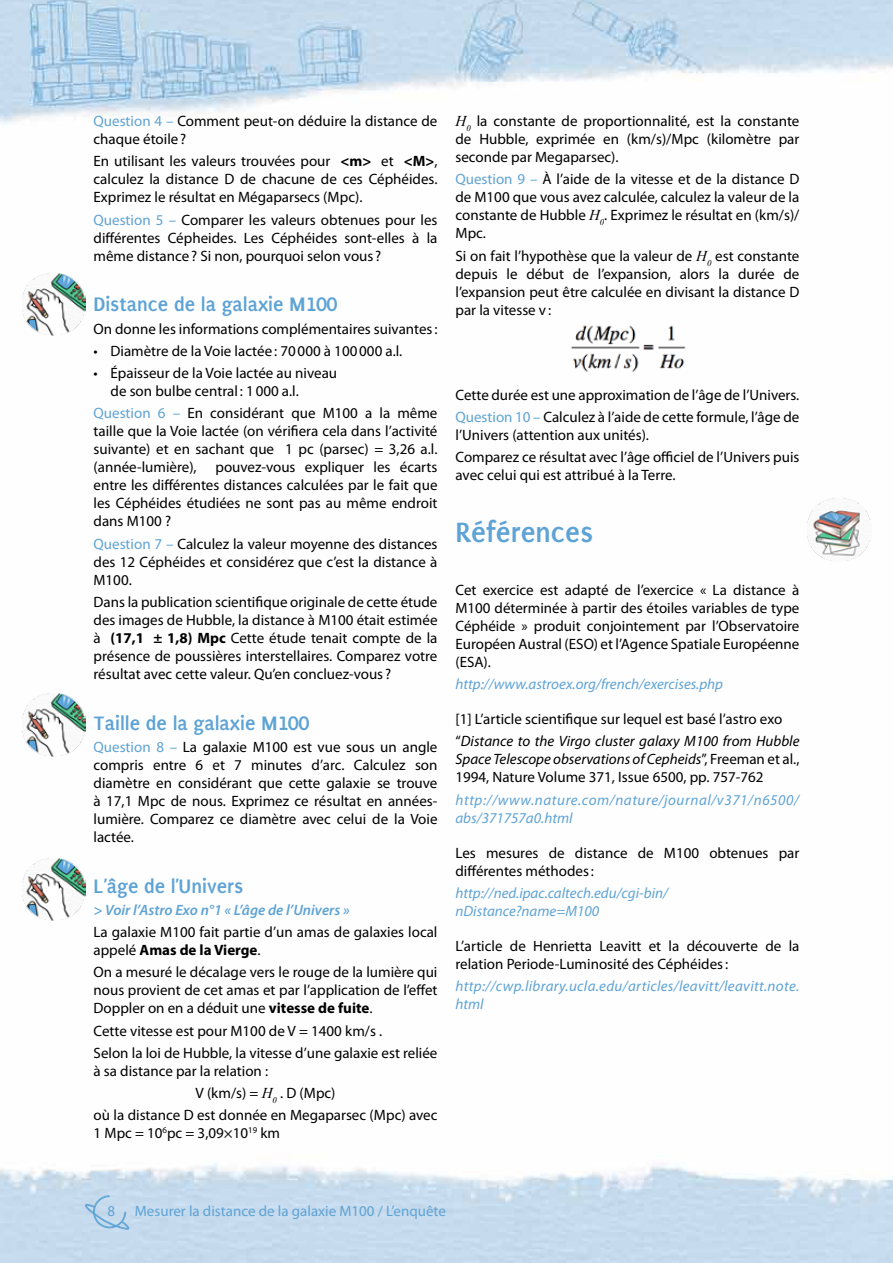
<style>
.page{position:relative;width:893px;height:1263px;background:#fff}
.page>*{position:absolute;margin:0;border:0;box-sizing:border-box;transform-origin:0 0}
.t1{font:700 30px "Puritan 2";color:#5ea3d5}
.t2{font:700 21px "Puritan 2";color:#5ea3d5}
.t3{font:15px/18px "Myriad Pro";color:#000;text-align:justify}
.t4{font:italic 15px/18px "Myriad Pro";color:#5ea3d5}
.t5{font:italic 15px/18px "Myriad Pro";letter-spacing:.04em;color:#5ea3d5}
.t6{font:italic 15px/18px "Myriad Pro";letter-spacing:.02em;color:#5ea3d5}
.t7{font:15px "Myriad Pro";color:#5ea3d5}
.t8{font:italic 600 15px "Myriad Pro";color:#5ea3d5}
.s1{color:#5ea3d5}
.s2{font-weight:700}
.s3{font-family:"Times New Roman";font-style:italic}
.s4{font-style:italic}
</style>
<div class="page">
<img style="left:0;top:0;width:893px;height:1263px">
<svg style="left:85px;top:1195px;width:45px;height:36px;background:#b6d2e9"></svg>
<img style="left:563px;top:322px;width:129px;height:56px">
<img style="left:807px;top:497px;width:64px;height:65px">
<img style="left:21px;top:693px;width:64px;height:63px">
<img style="left:21px;top:857px;width:64px;height:64px">
<img style="left:21px;top:272px;width:64px;height:64px">
<p class="t3" style="left:94px;top:112px;width:345px"><span class="s1">Question 4 –</span> Comment peut-on déduire la distance de chaque étoile?</p>
<p class="t3" style="left:94px;top:152px;width:345px">En utilisant les valeurs trouvées pour <span class="s2">&lt;m&gt;</span> et <span class="s2">&lt;M&gt;</span>, calculez la distance D de chacune de ces Céphéides.<br>Exprimez le résultat en Mégaparsecs (Mpc).</p>
<p class="t3" style="left:94px;top:210px;width:345px"><span class="s1">Question 5 –</span> Comparer les valeurs obtenues pour les différentes Cépheides. Les Céphéides sont-elles à la même distance? Si non, pourquoi selon vous ?</p>
<h2 class="t2" style="left:94px;top:293px;width:245px">Distance de la galaxie M100</h2>
<p class="t3" style="left:94px;top:319px;width:345px">On donne les informations complémentaires suivantes:</p>
<p class="t3" style="left:94px;top:342px;width:310px">• Diamètre de la Voie lactée: 70000 à 100000 a.l.</p>
<p class="t3" style="left:111px;top:364px;width:228px;text-indent:-17px">• Épaisseur de la Voie lactée au niveau de son bulbe central : 1000 a.l.</p>
<p class="t3" style="left:94px;top:404px;width:345px"><span class="s1">Question 6 –</span> En considérant que M100 a la même taille que la Voie lactée (on vérifiera cela dans l’activité suivante) et en sachant que 1 pc (parsec) = 3,26 a.l. (année-lumière),</p>
<p class="t3" style="left:94px;top:458px;width:345px;text-indent:122px">pouvez-vous expliquer les écarts entre les différentes distances calculées par le fait que les Céphéides étudiées ne sont pas au même endroit dans M100 ?</p>
<p class="t3" style="left:94px;top:534px;width:345px"><span class="s1">Question 7 –</span> Calculez la valeur moyenne des distances des 12 Céphéides et considérez que c’est la distance à M100.</p>
<p class="t3" style="left:94px;top:592px;width:345px">Dans la publication scientifique originale de cette étude des images de Hubble, la distance à M100 était estimée à <span class="s2">(17,1 ± 1,8) Mpc</span> Cette étude tenait compte de la présence de poussières interstellaires. Comparez votre résultat avec cette valeur. Qu’en concluez-vous ?</p>
<h2 class="t2" style="left:94px;top:711px;width:217px">Taille de la galaxie M100</h2>
<p class="t3" style="left:94px;top:737px;width:345px"><span class="s1">Question 8 –</span> La galaxie M100 est vue sous un angle compris entre 6 et 7 minutes d’arc. Calculez son diamètre en considérant que cette galaxie se trouve à 17,1 Mpc de nous. Exprimez ce résultat en années&shy;lumière. Comparez ce diamètre avec celui de la Voie lactée.</p>
<h2 class="t2" style="left:94px;top:874px;width:151px">L’âge de l’Univers</h2>
<p class="t8" style="left:94px;top:900px;width:258px">&gt; Voir l’Astro Exo n°1 « L’âge de l’Univers »</p>
<p class="t3" style="left:94px;top:923px;width:345px">La galaxie M100 fait partie d’un amas de galaxies local appelé <span class="s2">Amas de la Vierge</span>.</p>
<p class="t3" style="left:94px;top:963px;width:345px">On a mesuré le décalage vers le rouge de la lumière qui nous provient de cet amas et par l’application de l’effet Doppler on en a déduit une <span class="s2">vitesse de fuite</span>.</p>
<p class="t3" style="left:94px;top:1019px;width:345px;line-height:22.2px">Cette vitesse est pour M100 de V = 1400 km/s .<br>Selon la loi de Hubble, la vitesse d’une galaxie est reliée</p>
<p class="t3" style="left:94px;top:1061px;width:176px">à sa distance par la relation :</p>
<p class="t3" style="left:195px;top:1084px;width:142px">V (km/s) = <span class="s3">H</span><sub>0</sub> . D (Mpc)</p>
<p class="t3" style="left:94px;top:1106px;width:345px">où la distance D est donnée en Megaparsec (Mpc) avec</p>
<p class="t3" style="left:94px;top:1124px;width:188px">1 Mpc = 10<sup>6</sup>pc = 3,09×10<sup>19</sup> km</p>
<p class="t3" style="left:455px;top:112px;width:345px"><span class="s3">H</span><sub>0</sub> la constante de proportionnalité, est la constante de Hubble, exprimée en (km/s)/Mpc (kilomètre par seconde par Megaparsec).</p>
<p class="t3" style="left:455px;top:170px;width:345px"><span class="s1">Question 9 –</span> À l’aide de la vitesse et de la distance D de M100 que vous avez calculée, calculez la valeur de la constante de Hubble <span class="s3">H</span><sub>0</sub>. Exprimez le résultat en (km/s)/ Mpc.</p>
<p class="t3" style="left:455px;top:246px;width:345px">Si on fait l’hypothèse que la valeur de <span class="s3">H</span><sub>0</sub> est constante depuis le début de l’expansion, alors la durée de l’expansion peut être calculée en divisant la distance D par la vitesse v :</p>
<p class="t3" style="left:455px;top:383px;width:345px;line-height:22.2px">Cette durée est une approximation de l’âge de l’Univers.<br><span class="s1">Question 10 –</span> Calculez à l’aide de cette formule, l’âge de</p>
<p class="t3" style="left:455px;top:424px;width:345px;line-height:22.2px">l’Univers (attention aux unités).<br>Comparez ce résultat avec l’âge officiel de l’Univers puis</p>
<p class="t3" style="left:455px;top:466px;width:222px">avec celui qui est attribué à la Terre.</p>
<h1 class="t1" style="left:455px;top:516px;width:139px">Références</h1>
<p class="t3" style="left:455px;top:581px;width:345px">Cet exercice est adapté de l’exercice « La distance à M100 déterminée à partir des étoiles variables de type Céphéide » produit conjointement par l’Observatoire Européen Austral (ESO) et l’Agence Spatiale Européenne (ESA).</p>
<p class="t4" style="left:455px;top:675px;width:269px">http://www.astroex.org/french/exercises.php</p>
<p class="t3" style="left:455px;top:708px;width:345px;line-height:22.2px">[1] L’article scientifique sur lequel est basé l’astro exo “<span class="s4">Distance to the Virgo cluster galaxy M100 from Hubble</span></p>
<p class="t3" style="left:455px;top:750px;width:345px"><span class="s4">Space Telescope observations of Cepheids</span>”, Freeman et al.,<br>1994, Nature Volume 371, Issue 6500, pp. 757-762</p>
<p class="t5" style="left:455px;top:790px;width:345px">http://www.nature.com/nature/journal/v371/n6500/ abs/371757a0.html</p>
<p class="t3" style="left:455px;top:843px;width:345px">Les mesures de distance de M100 obtenues par différentes méthodes:</p>
<p class="t4" style="left:455px;top:884px;width:214px">http://ned.ipac.caltech.edu/cgi-bin/ nDistance?name=M100</p>
<p class="t3" style="left:455px;top:937px;width:345px">L’article de Henrietta Leavitt et la découverte de la relation Periode-Luminosité des Céphéides:</p>
<p class="t6" style="left:455px;top:977px;width:345px">http://cwp.library.ucla.edu/articles/leavitt/leavitt.note. html</p>
<p class="t7" style="left:107px;top:1202px;width:9px">8</p>
<p class="t7" style="left:135px;top:1202px;width:313px">Mesurer la distance de la galaxie M100 / L’enquête</p>
</div>
